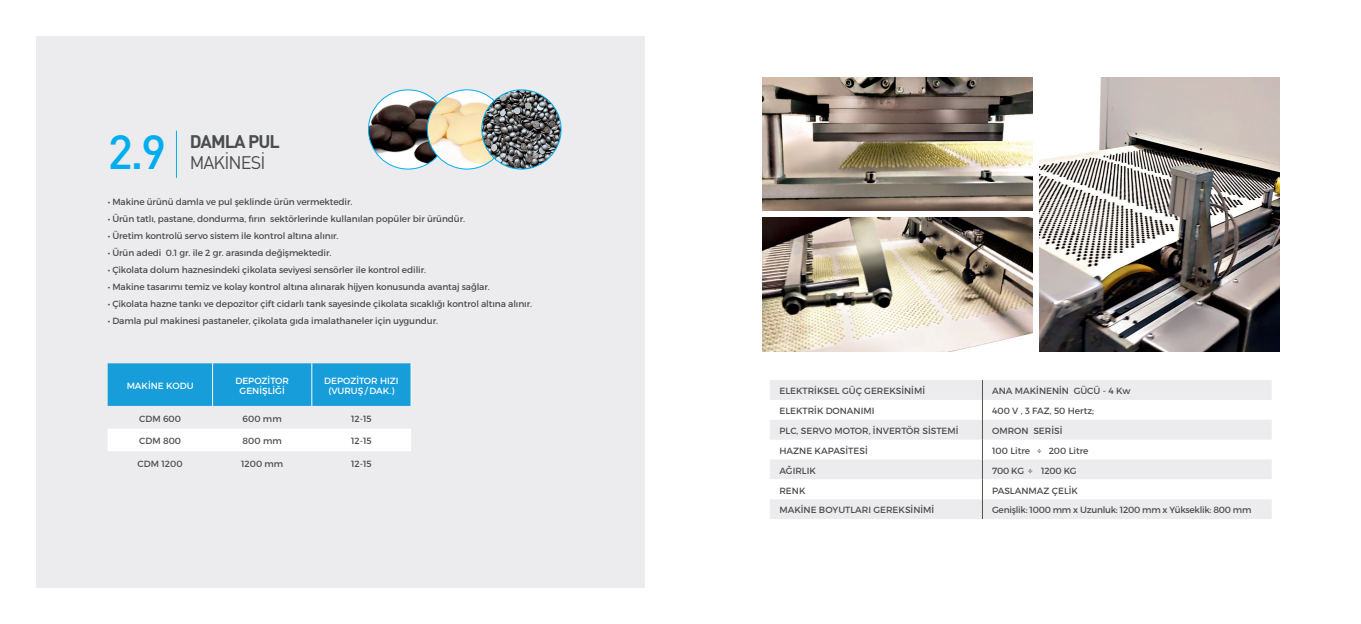
<style>
.page{position:relative;width:1361px;height:624px;background:#fff}
.page>*{position:absolute;margin:0;border:0;box-sizing:border-box;transform-origin:0 0}
.t1{font:47.2px "DIM Med";color:#00aeef}
.t2{font:18px "DIM Bol";letter-spacing:-.05em;color:#4b4c4d}
.t3{font:18px "DIM Reg";letter-spacing:-.05em;color:#4b4c4d}
.t4{font:9px "Montserrat";letter-spacing:-.01em;color:#4b4c4d}
.t5{font:9px "Montserrat";color:#fff}
</style>
<div class="page">
<div style="left:36px;top:36px;width:608px;height:552px;background:#ececee"></div>
<hr style="left:176px;top:131px;width:1px;height:47px;background:#00aeef">
<svg style="left:770px;top:380px;width:501px;height:139px"></svg>
<div style="left:108px;top:363px;width:303px;height:43px;background:#179dd9"></div>
<div style="left:108px;top:429px;width:303px;height:22px;background:#fff"></div>
<hr style="left:212px;top:363px;width:1px;height:43px;background:#fff">
<hr style="left:311px;top:363px;width:1px;height:43px;background:#fff">
<hr style="left:411px;top:363px;width:1px;height:43px;background:#fff">
<img style="left:368px;top:90px;width:80px;height:79px;border-radius:40px">
<img style="left:427px;top:90px;width:79px;height:79px;border-radius:40px">
<img style="left:482px;top:90px;width:79px;height:79px;border-radius:40px">
<div style="left:481px;top:89px;width:80px;height:80px;border:1px solid #00aeef;border-radius:50%"></div>
<img style="left:762px;top:77px;width:270px;height:134px">
<img style="left:762px;top:218px;width:270px;height:133px">
<img style="left:1039px;top:77px;width:240px;height:274px">
<p class="t1" style="left:108px;top:122px;width:60px">2.9</p>
<p class="t2" style="left:190px;top:130px;width:92px">DAMLA PUL</p>
<p class="t3" style="left:190px;top:152px;width:77px">MAKİNESİ</p>
<p class="t4" style="left:108px;top:196px;width:246px">• Makine ürünü damla ve pul şeklinde ürün vermektedir.</p>
<p class="t4" style="left:108px;top:213px;width:359px">• Ürün tatlı, pastane, dondurma, fırın sektörlerinde kullanılan popüler bir üründür.</p>
<p class="t4" style="left:108px;top:230px;width:232px">• Üretim kontrolü servo sistem ile kontrol altına alınır.</p>
<p class="t4" style="left:108px;top:247px;width:225px">• Ürün adedi 0.1 gr. ile 2 gr. arasında değişmektedir.</p>
<p class="t4" style="left:108px;top:264px;width:320px">• Çikolata dolum haznesindeki çikolata seviyesi sensörler ile kontrol edilir.</p>
<p class="t4" style="left:108px;top:281px;width:384px">• Makine tasarımı temiz ve kolay kontrol altına alınarak hijyen konusunda avantaj sağlar.</p>
<p class="t4" style="left:108px;top:298px;width:426px">• Çikolata hazne tankı ve depozitor çift cidarlı tank sayesinde çikolata sıcaklığı kontrol altına alınır.</p>
<p class="t4" style="left:108px;top:315px;width:332px">• Damla pul makinesi pastaneler, çikolata gıda imalathaneler için uygundur.</p>
<p class="t5" style="left:127px;top:380px;width:68px">MAKİNE KODU</p>
<p class="t5" style="left:235px;top:375px;width:55px">DEPOZİTOR</p>
<p class="t5" style="left:240px;top:385px;width:47px">GENİŞLİĞİ</p>
<p class="t5" style="left:324px;top:375px;width:76px">DEPOZİTOR HIZI</p>
<p class="t5" style="left:328px;top:385px;width:67px">(VURUŞ / DAK.)</p>
<p class="t4" style="left:139px;top:413px;width:43px">CDM 600</p>
<p class="t4" style="left:243px;top:413px;width:41px">600 mm</p>
<p class="t4" style="left:351px;top:413px;width:22px">12-15</p>
<p class="t4" style="left:139px;top:435px;width:43px">CDM 800</p>
<p class="t4" style="left:243px;top:435px;width:41px">800 mm</p>
<p class="t4" style="left:351px;top:435px;width:22px">12-15</p>
<p class="t4" style="left:138px;top:458px;width:47px">CDM 1200</p>
<p class="t4" style="left:241px;top:458px;width:44px">1200 mm</p>
<p class="t4" style="left:351px;top:458px;width:22px">12-15</p>
<p class="t4" style="left:779px;top:385px;width:147px">ELEKTRİKSEL GÜÇ GEREKSİNİMİ</p>
<p class="t4" style="left:992px;top:385px;width:140px">ANA MAKİNENİN GÜCÜ - 4 Kw</p>
<p class="t4" style="left:779px;top:405px;width:96px">ELEKTRİK DONANIMI</p>
<p class="t4" style="left:992px;top:405px;width:104px">400 V , 3 FAZ, 50 Hertz;</p>
<p class="t4" style="left:779px;top:425px;width:180px">PLC, SERVO MOTOR, İNVERTÖR SİSTEMİ</p>
<p class="t4" style="left:992px;top:425px;width:72px">OMRON SERİSİ</p>
<p class="t4" style="left:779px;top:445px;width:90px">HAZNE KAPASİTESİ</p>
<p class="t4" style="left:992px;top:445px;width:98px">100 Litre ÷ 200 Litre</p>
<p class="t4" style="left:779px;top:465px;width:38px">AĞIRLIK</p>
<p class="t4" style="left:992px;top:465px;width:86px">700 KG ÷ 1200 KG</p>
<p class="t4" style="left:779px;top:485px;width:28px">RENK</p>
<p class="t4" style="left:992px;top:485px;width:87px">PASLANMAZ ÇELİK</p>
<p class="t4" style="left:779px;top:504px;width:156px">MAKİNE BOYUTLARI GEREKSİNİMİ</p>
<p class="t4" style="left:992px;top:504px;width:261px">Genişlik: 1000 mm x Uzunluk: 1200 mm x Yükseklik: 800 mm</p>
</div>
